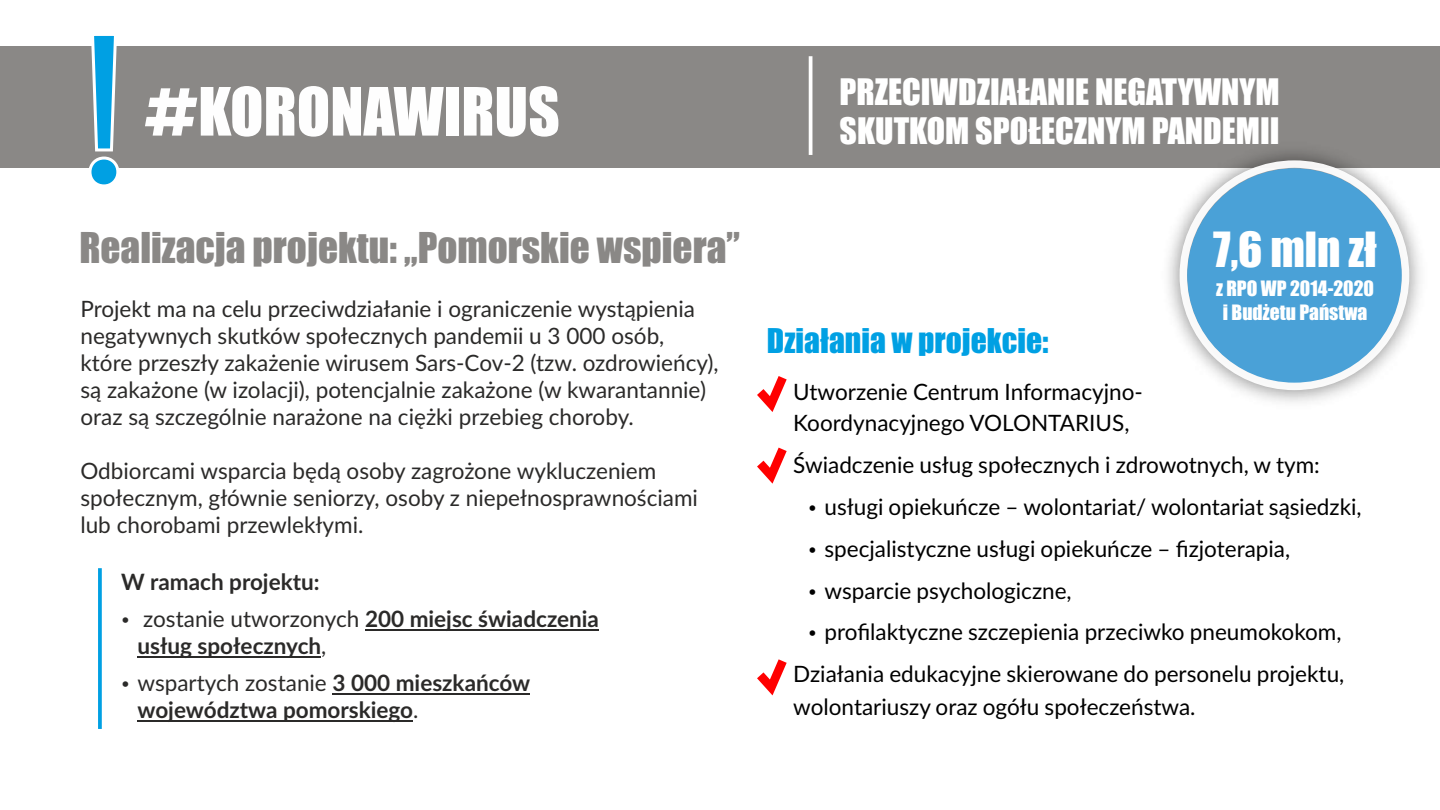
<style>
.page{position:relative;width:1440px;height:810px;background:#fff}
.page>*{position:absolute;margin:0;border:0;box-sizing:border-box;transform-origin:0 0}
.t1{font:61.43px "Impact";color:#fefefe}
.t2{font:44.78px "Impact";color:#fff}
.t3{font:39.22px "Impact";color:#8a8886}
.t4{font:33.75px/39.5px "Impact";color:#fff}
.t5{font:31.5px "Impact";color:#00a0e3}
.t6{font:22.5px/27px "Lato";color:#2b2a29}
.t7{font:22.5px/31.5px "Lato";color:#000}
.t8{font:700 22.5px/37px "Lato";color:#2b2a29}
.t9{font:19.58px/23.9px "Impact";color:#fff;text-align:center}
.s1{font-family:"Haettenschweiler";font-size:67.5px}
.s2{font-weight:400}
</style>
<div class="page">
<div style="left:0;top:47px;width:1439px;height:121px;background:#8a8886"></div>
<svg style="left:87px;top:35px;width:34px;height:150px"></svg>
<svg style="left:808px;top:56px;width:4px;height:99px"></svg>
<svg style="left:757px;top:376px;width:29px;height:36px"></svg>
<svg style="left:98px;top:568px;width:4px;height:161px"></svg>
<hr style="left:365px;top:629px;width:234px;height:1px;background:#2b2a29">
<hr style="left:137px;top:656px;width:184px;height:1px;background:#2b2a29">
<hr style="left:332px;top:693px;width:197px;height:1px;background:#2b2a29">
<hr style="left:137px;top:720px;width:276px;height:1px;background:#2b2a29">
<svg style="left:757px;top:659px;width:29px;height:36px"></svg>
<svg style="left:757px;top:447px;width:29px;height:36px"></svg>
<svg style="left:1179px;top:160px;width:230px;height:230px;fill:#4aa1d7"></svg>
<h1 class="t1" style="left:144px;top:87px;width:417px"><span class="s1">#</span>KORONAWIRUS</h1>
<h3 class="t4" style="left:839px;top:74px;width:441px">PRZECIWDZIAŁANIE NEGATYWNYM<br>SKUTKOM SPOŁECZNYM PANDEMII</h3>
<h3 class="t3" style="left:79px;top:232px;width:662px">Realizacja projektu: „Pomorskie wspiera”</h3>
<p class="t6" style="left:80px;top:296px;width:639px">Projekt ma na celu przeciwdziałanie i ograniczenie wystąpienia negatywnych skutków społecznych pandemii u 3 000 osób, które przeszły zakażenie wirusem Sars-Cov-2 (tzw. ozdrowieńcy), są zakażone (w izolacji), potencjalnie zakażone (w kwarantannie) oraz są szczególnie narażone na ciężki przebieg choroby.</p>
<p class="t6" style="left:80px;top:458px;width:619px">Odbiorcami wsparcia będą osoby zagrożone wykluczeniem społecznym, głównie seniorzy, osoby z niepełnosprawnościami lub chorobami przewlekłymi.</p>
<p class="t8" style="left:143px;top:565px;width:457px;text-indent:-22px">W ramach projektu:<br><span class="s2">zostanie utworzonych</span> 200 miejsc świadczenia</p>
<p class="t8" style="left:137px;top:629px;width:394px">usług społecznych<span class="s2">,<br>wspartych zostanie</span> 3 000 mieszkańców</p>
<p class="t8" style="left:137px;top:693px;width:282px">województwa pomorskiego<span class="s2">.</span></p>
<h2 class="t2" style="left:1213px;top:231px;width:165px">7,6 mln zł</h2>
<p class="t9" style="left:1215px;top:277px;width:159px">z RPO WP 2014-2020 i Budżetu Państwa</p>
<h3 class="t5" style="left:767px;top:328px;width:283px">Działania w projekcie:</h3>
<p class="t7" style="left:793px;top:377px;width:351px">Utworzenie Centrum Informacyjno-<br>Koordynacyjnego VOLONTARIUS,</p>
<p class="t7" style="left:793px;top:450px;width:528px">Świadczenie usług społecznych i zdrowotnych, w tym:</p>
<p class="t7" style="left:824px;top:492px;width:538px">usługi opiekuńcze – wolontariat/ wolontariat sąsiedzki,</p>
<p class="t7" style="left:824px;top:534px;width:467px">specjalistyczne usługi opiekuńcze – fizjoterapia,</p>
<p class="t7" style="left:824px;top:576px;width:249px">wsparcie psychologiczne,</p>
<p class="t7" style="left:824px;top:618px;width:518px">profilaktyczne szczepienia przeciwko pneumokokom,</p>
<p class="t7" style="left:793px;top:659px;width:552px">Działania edukacyjne skierowane do personelu projektu,</p>
<p class="t7" style="left:793px;top:692px;width:404px">wolontariuszy oraz ogółu społeczeństwa.</p>
</div>
